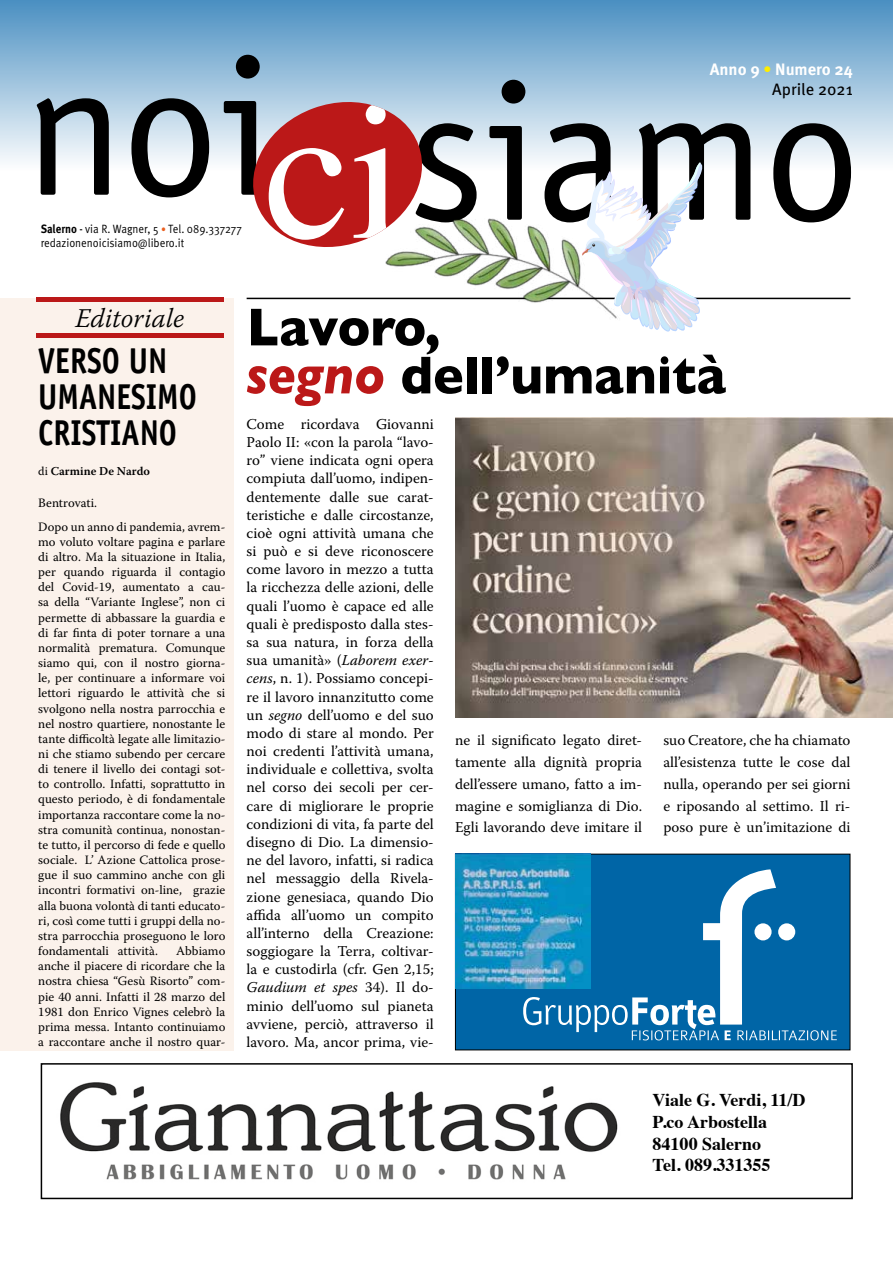
<style>
.page{position:relative;width:893px;height:1263px;background:#fff}
.page>*{position:absolute;margin:0;border:0;box-sizing:border-box;transform-origin:0 0}
.t1{font:195.15px "Officina Sans Std";letter-spacing:-.01em;color:#000}
.t2{font:700 54px/48px "Gill Sans";color:#000;scale:.95 1}
.t3{font:700 36px/36px "Officina Sans Std";color:#000;scale:.85 1}
.t4{font:italic 300 27px "Warnock Pro";color:#000}
.t5{font:700 18px/21.6px "Times";color:#000}
.t6{font:700 16.5px/19.8px "Meta OT";color:#fff;text-align:right}
.t7{font:15px/18.1px "Warnock Pro";color:#000;text-align:justify}
.t8{font:12.75px/15.1px "Warnock Pro";color:#000;text-align:justify}
.t9{font:12px/13.5px "Meta OT Norm";color:#000;scale:.9 1}
.t10{font:600 12px "Warnock Pro";color:#000}
.s1{color:#ffed00}
.s2{font-weight:400;color:#000}
.s3{font-family:"Meta OT";font-weight:700}
.s4{font-family:"Meta OT"}
.s5{font-size:10.5px;color:#eb5f1f}
.s6{font-weight:400}
.s7{font-style:italic;color:#bb1818}
.s8{font-style:italic}
</style>
<div class="page">
<div style="left:0;top:0;width:893px;height:171px;background:linear-gradient(to bottom,#4a8fc1,#fefefe)"></div>
<div style="left:0;top:298px;width:234px;height:752px;background:#fbf2eb"></div>
<hr style="left:36px;top:298px;width:187px;height:4px;background:#bb1818">
<hr style="left:36px;top:333px;width:187px;height:4px;background:#bb1818">
<hr style="left:247px;top:298px;width:603px;height:1px;background:#000">
<div style="left:41px;top:1063px;width:812px;height:136px;border:2px solid #000"></div>
<img style="left:60px;top:1082px;width:558px;height:98px">
<div style="left:455px;top:854px;width:395px;height:196px;background:#0065a6"></div>
<svg style="left:243px;top:92px;width:189px;height:155px"></svg>
<svg style="left:523px;top:869px;width:314px;height:171px"></svg>
<img style="left:455px;top:854px;width:136px;height:134px">
<img style="left:455px;top:418px;width:438px;height:300px">
<svg style="left:582px;top:162px;width:122px;height:170px"></svg>
<img style="left:370px;top:212px;width:262px;height:113px">
<h1 class="t1" style="left:24px;top:40px;width:839px">noi siamo</h1>
<p class="t6" style="left:710px;top:60px;width:145px">Anno 9 <span class="s1">•</span> Numero 24<br><span class="s2">Aprile 2021</span></p>
<p class="t9" style="left:41px;top:223px;width:225px"><span class="s3">Salerno</span> <span class="s4">-</span> via R. Wagner, 5 <span class="s5">•</span> Tel. 089.337277 redazionenoicisiamo@libero.it</p>
<h3 class="t4" style="left:75px;top:302px;width:110px">Editoriale</h3>
<h3 class="t3" style="left:38px;top:342px;width:188px">VERSO UN<br>UMANESIMO<br>CRISTIANO</h3>
<p class="t10" style="left:38px;top:464px;width:113px"><span class="s6">di</span> Carmine De Nardo</p>
<p class="t8" style="left:38px;top:491px;width:189px;line-height:23.7px">Bentrovati.<br>Dopo un anno di pandemia, avrem-</p>
<p class="t8" style="left:38px;top:534px;width:189px">mo voluto voltare pagina e parlare di altro. Ma la situazione in Italia, per quando riguarda il contagio del Covid-19, aumentato a cau&shy;sa della “Variante Inglese”, non ci permette di abbassare la guardia e di far finta di poter tornare a una normalità prematura. Comunque siamo qui, con il nostro giorna&shy;le, per continuare a informare voi lettori riguardo le attività che si svolgono nella nostra parrocchia e nel nostro quartiere, nonostante le tante difficoltà legate alle limitazio&shy;ni che stiamo subendo per cercare di tenere il livello dei contagi sot&shy;to controllo. Infatti, soprattutto in questo periodo, è di fondamentale importanza raccontare come la no&shy;stra comunità continua, nonostan&shy;te tutto, il percorso di fede e quello sociale. L’ Azione Cattolica prose&shy;gue il suo cammino anche con gli incontri formativi on-line, grazie alla buona volontà di tanti educato&shy;ri, così come tutti i gruppi della no&shy;stra parrocchia proseguono le loro fondamentali attività.</p>
<p class="t8" style="left:38px;top:943px;width:189px;text-indent:138px">Abbiamo anche il piacere di ricordare che la nostra chiesa “Gesù Risorto” com&shy;pie 40 anni. Infatti il 28 marzo del 1981 don Enrico Vignes celebrò la prima messa. Intanto continuiamo a raccontare anche il nostro quar-</p>
<h2 class="t2" style="left:247px;top:302px;width:506px">Lavoro,<br><span class="s7">segno</span> dell’umanità</h2>
<p class="t7" style="left:247px;top:415px;width:189px">Come ricordava Giovanni Paolo II: «con la parola “lavo&shy;ro” viene indicata ogni opera compiuta dall’uomo, indipen&shy;dentemente dalle sue carat&shy;teristiche e dalle circostanze, cioè ogni attività umana che si può e si deve riconoscere come lavoro in mezzo a tutta la ricchezza delle azioni, delle quali l’uomo è capace ed alle quali è predisposto dalla stes&shy;sa sua natura, in forza della sua umanità» (<span class="s8">Laborem exer&shy;cens</span>, n. 1). Possiamo concepi&shy;re il lavoro innanzitutto come un <span class="s8">segno</span> dell’uomo e del suo modo di stare al mondo. Per noi credenti l’attività umana, individuale e collettiva, svolta nel corso dei secoli per cer&shy;care di migliorare le proprie condizioni di vita, fa parte del disegno di Dio. La dimensio&shy;ne del lavoro, infatti, si radica nel messaggio della Rivela&shy;zione genesiaca, quando Dio affida all’uomo un compito all’interno della Creazione: soggiogare la Terra, coltivar&shy;la e custodirla (cfr. Gen 2,15; <span class="s8">Gaudium et spes</span> 34). Il do&shy;minio dell’uomo sul pianeta avviene, perciò, attraverso il lavoro. Ma, ancor prima, vie-</p>
<p class="t7" style="left:455px;top:729px;width:189px;line-height:21.9px">ne il significato legato diret&shy;tamente alla dignità propria dell’essere umano, fatto a im&shy;magine e somiglianza di Dio.<br>Egli lavorando deve imitare il</p>
<p class="t7" style="left:663px;top:729px;width:189px;line-height:21.9px">suo Creatore, che ha chiamato all’esistenza tutte le cose dal nulla, operando per sei giorni e riposando al settimo. Il ri&shy;poso pure è un’imitazione di</p>
<p class="t5" style="left:653px;top:1087px;width:154px">Viale G. Verdi, 11/D<br>P.co Arbostella<br>84100 Salerno<br>Tel. 089.331355</p>
</div>
